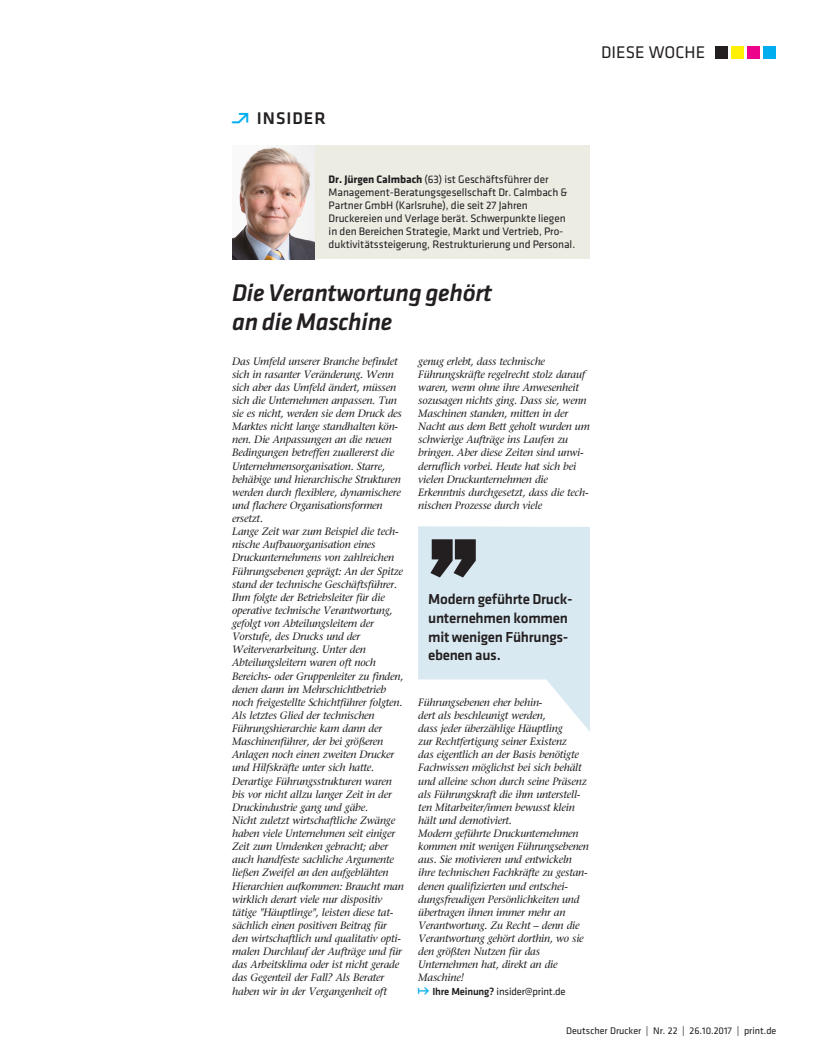
<style>
.page{position:relative;width:815px;height:1063px;background:#fff}
.page>*{position:absolute;margin:0;border:0;box-sizing:border-box;transform-origin:0 0}
.t1{font:700 121.25px "Klavika Basic";color:#231f20;scale:1.2 1}
.t2{font:italic 500 25px/28.8px "Klavika Basic";letter-spacing:-.01em;color:#231f20}
.t3{font:17.5px "Klavika Basic";color:#231f20}
.t4{font:500 17.5px "Klavika Basic";letter-spacing:.055em;color:#231f20}
.t5{font:500 15px/18.8px "Klavika Basic";letter-spacing:-.015em;color:#231f20}
.t6{font:11.25px/13.1px "Klavika Basic";letter-spacing:-.005em;color:#231f20}
.t7{font:italic 500 10.62px/13.1px "Stone Serif Std";letter-spacing:-.015em;color:#231f20}
.t8{font:10.62px "Klavika Basic";letter-spacing:-.015em;color:#231f20}
.t9{font:10px "Klavika Basic";color:#231f20}
.s1{font-family:"Auto Scape";font-weight:400;color:#00aeef}
.s2{font-weight:700}
.s3{font-family:"Auto Scape";color:#00aeef}
.s4{font-weight:500}
</style>
<div class="page">
<div style="left:716px;top:46px;width:12px;height:12px;background:#231f20"></div>
<div style="left:732px;top:46px;width:12px;height:12px;background:#fff101"></div>
<div style="left:748px;top:46px;width:12px;height:12px;background:#ed028c"></div>
<div style="left:764px;top:46px;width:12px;height:12px;background:#00aeef"></div>
<div style="left:232px;top:146px;width:358px;height:113px;background:#ecece3"></div>
<img style="left:232px;top:146px;width:82px;height:113px">
<svg style="left:418px;top:526px;width:172px;height:206px;fill:#d9e9f1"></svg>
<h3 class="t3" style="left:601px;top:46px;width:105px">DIESE WOCHE</h3>
<h3 class="t4" style="left:232px;top:112px;width:95px"><span class="s1">∂</span> INSIDER</h3>
<p class="t6" style="left:329px;top:174px;width:248px"><span class="s2">Dr. Jürgen Calmbach</span> (63) ist Geschäftsführer der Management-Beratungsgesellschaft Dr. Calmbach &amp; Partner GmbH (Karlsruhe), die seit 27 Jahren Druckereien und Verlage berät. Schwerpunkte liegen in den Bereichen Strategie, Markt und Vertrieb, Pro&shy;duktivitätssteigerung, Restrukturierung und Personal.</p>
<h2 class="t2" style="left:232px;top:281px;width:261px">Die Verantwortung gehört an die Maschine</h2>
<p class="t7" style="left:232px;top:355px;width:173px">Das Umfeld unserer Branche befindet sich in rasanter Veränderung. Wenn sich aber das Umfeld ändert, müssen sich die Unternehmen anpassen. Tun sie es nicht, werden sie dem Druck des Marktes nicht lange standhalten kön&shy;nen. Die Anpassungen an die neuen Bedingungen betreffen zuallererst die Unternehmensorganisation. Starre, behäbige und hierarchische Strukturen werden durch flexiblere, dynamischere und flachere Organisationsformen ersetzt.<br>Lange Zeit war zum Beispiel die tech&shy;nische Aufbauorganisation eines Druckunternehmens von zahlreichen Führungsebenen geprägt: An der Spitze stand der technische Geschäftsführer.<br>Ihm folgte der Betriebsleiter für die operative technische Verantwortung, gefolgt von Abteilungsleitern der Vorstufe, des Drucks und der Weiterverarbeitung. Unter den Abteilungsleitern waren oft noch Bereichs- oder Gruppenleiter zu finden, denen dann im Mehrschichtbetrieb noch freigestellte Schichtführer folgten.<br>Als letztes Glied der technischen Führungshierarchie kam dann der Maschinenführer, der bei größeren Anlagen noch einen zweiten Drucker und Hilfskräfte unter sich hatte.<br>Derartige Führungsstrukturen waren bis vor nicht allzu langer Zeit in der Druckindustrie gang und gäbe.<br>Nicht zuletzt wirtschaftliche Zwänge haben viele Unternehmen seit einiger Zeit zum Umdenken gebracht; aber auch handfeste sachliche Argumente ließen Zweifel an den aufgeblähten Hierarchien aufkommen: Braucht man wirklich derart viele nur dispositiv tätige "Häuptlinge", leisten diese tat&shy;sächlich einen positiven Beitrag für den wirtschaftlich und qualitativ opti&shy;malen Durchlauf der Aufträge und für das Arbeitsklima oder ist nicht gerade das Gegenteil der Fall? Als Berater haben wir in der Vergangenheit oft</p>
<p class="t7" style="left:418px;top:355px;width:173px">genug erlebt, dass technische Führungskräfte regelrecht stolz darauf waren, wenn ohne ihre Anwesenheit sozusagen nichts ging. Dass sie, wenn Maschinen standen, mitten in der Nacht aus dem Bett geholt wurden um schwierige Aufträge ins Laufen zu bringen. Aber diese Zeiten sind unwi&shy;derruflich vorbei. Heute hat sich bei vielen Druckunternehmen die Erkenntnis durchgesetzt, dass die tech&shy;nischen Prozesse durch viele</p>
<h1 class="t1" style="left:423px;top:539px;width:52px">’’</h1>
<h3 class="t5" style="left:428px;top:591px;width:146px">Modern geführte Druck&shy;unternehmen kommen mit wenigen Führungs&shy;ebenen aus.</h3>
<p class="t7" style="left:418px;top:697px;width:172px">Führungsebenen eher behin-<br>dert als beschleunigt werden,<br>dass jeder überzählige Häuptling<br>zur Rechtfertigung seiner Existenz<br>das eigentlich an der Basis benötigte Fachwissen möglichst bei sich behält und alleine schon durch seine Präsenz als Führungskraft die ihm unterstell&shy;ten Mitarbeiter/innen bewusst klein hält und demotiviert.<br>Modern geführte Druckunternehmen kommen mit wenigen Führungsebenen aus. Sie motivieren und entwickeln ihre technischen Fachkräfte zu gestan&shy;denen qualifizierten und entschei&shy;dungsfreudigen Persönlichkeiten und übertragen ihnen immer mehr an Verantwortung. Zu Recht – denn die Verantwortung gehört dorthin, wo sie den größten Nutzen für das Unternehmen hat, direkt an die Maschine!</p>
<p class="t8" style="left:418px;top:987px;width:149px"><span class="s3">≥</span> <span class="s4">Ihre Meinung?</span> insider@print.de</p>
<p class="t9" style="left:566px;top:1028px;width:212px">Deutscher Drucker | Nr. 22 | 26.10.2017 | print.de</p>
</div>
